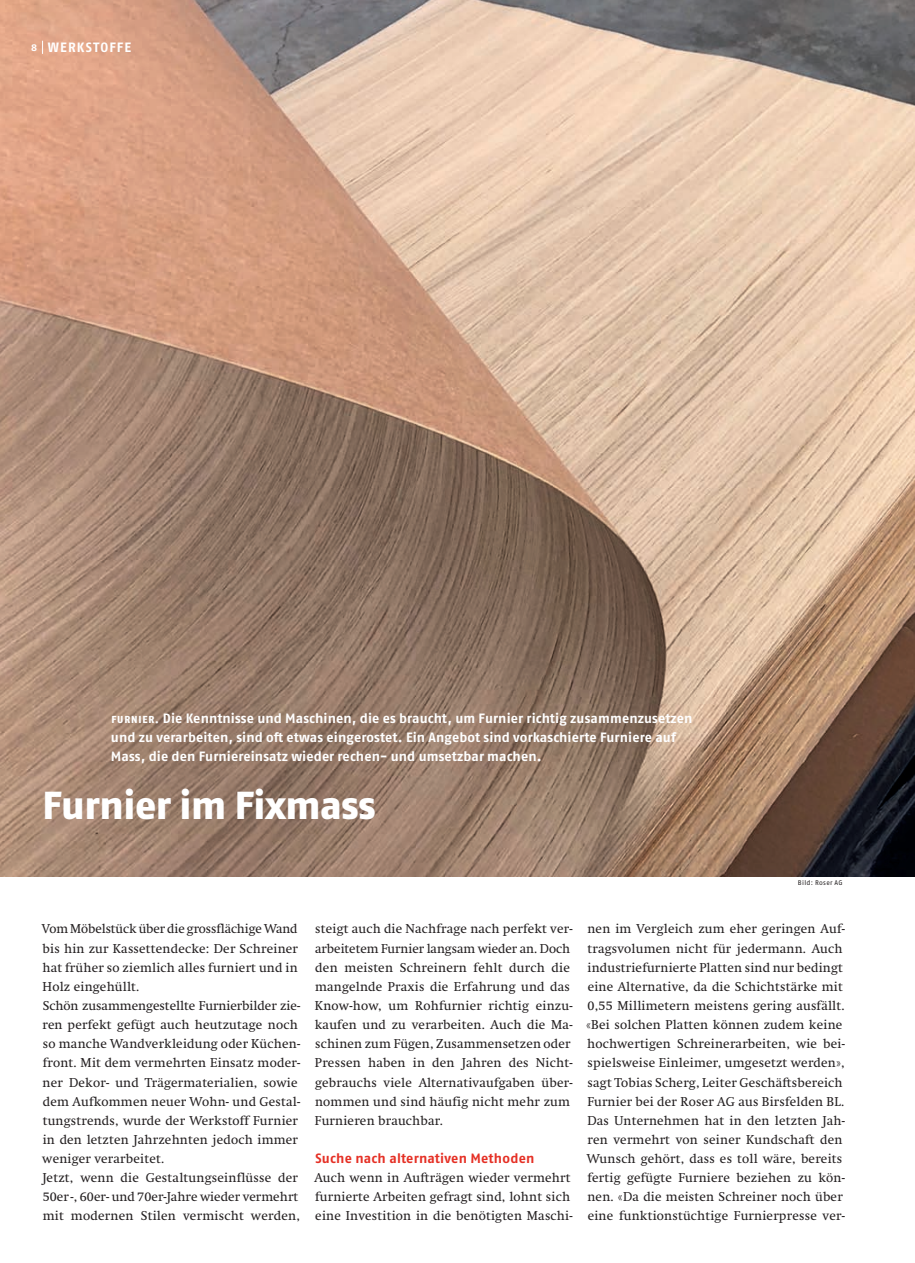
<style>
.page{position:relative;width:915px;height:1263px;background:#fff}
.page>*{position:absolute;margin:0;border:0;box-sizing:border-box;transform-origin:0 0}
.t1{font:800 39px "Fago OT";letter-spacing:-.015em;color:#fff}
.t2{font:700 13.5px/19.2px "Fago OT";letter-spacing:.01em;color:#fff}
.t3{font:700 13.5px "Fago OT";letter-spacing:.015em;color:#e53025}
.t4{font:12.75px/19.2px "Swift";letter-spacing:.02em;color:#231f20}
.t5{font:6.75px "Fago OT";letter-spacing:.04em;color:#231f20}
.s1{font-size:10.2px}
.s2{font-weight:800;font-size:10.2px}
</style>
<div class="page">
<img style="left:0;top:0;width:914px;height:876px">
<svg style="left:42px;top:41px;width:1px;height:13px"></svg>
<p class="t2" style="left:31px;top:38px;width:86px"><span class="s1">8</span> Werkstoffe</p>
<p class="t2" style="left:111px;top:709px;width:583px"><span class="s2">FURNIER.</span> Die Kenntnisse und Maschinen, die es braucht, um Furnier richtig zusammenzusetzen und zu verarbeiten, sind oft etwas eingerostet. Ein Angebot sind vorkaschierte Furniere auf<br>Mass, die den Furniereinsatz wieder rechen- und umsetzbar machen.</p>
<h1 class="t1" style="left:43px;top:781px;width:335px">Furnier im Fixmass</h1>
<p class="t5" style="left:797px;top:878px;width:46px">Bild: Roser AG</p>
<p class="t4" style="left:42px;top:919px;width:260px">Vom Möbelstück über die grossflächige Wand bis hin zur Kassettendecke: Der Schreiner hat früher so ziemlich alles furniert und in Holz eingehüllt.<br>Schön zusammengestellte Furnierbilder zie&shy;ren perfekt gefügt auch heutzutage noch so manche Wandverkleidung oder Küchen&shy;front. Mit dem vermehrten Einsatz moder&shy;ner Dekor- und Trägermaterialien, sowie dem Aufkommen neuer Wohn- und Gestal&shy;tungstrends, wurde der Werkstoff Furnier in den letzten Jahrzehnten jedoch immer weniger verarbeitet.<br>Jetzt, wenn die Gestaltungseinflüsse der 50er -, 60er- und 70er-Jahre wieder vermehrt mit modernen Stilen vermischt werden,</p>
<p class="t4" style="left:315px;top:919px;width:259px">steigt auch die Nachfrage nach perfekt ver&shy;arbeitetem Furnier langsam wieder an. Doch den meisten Schreinern fehlt durch die mangelnde Praxis die Erfahrung und das Know-how, um Rohfurnier richtig einzu&shy;kaufen und zu verarbeiten. Auch die Ma&shy;schinen zum Fügen, Zusammensetzen oder Pressen haben in den Jahren des Nicht&shy;gebrauchs viele Alternativaufgaben über&shy;nommen und sind häufig nicht mehr zum Furnieren brauchbar.</p>
<p class="t3" style="left:315px;top:1150px;width:220px">Suche nach alternativen Methoden</p>
<p class="t4" style="left:314px;top:1168px;width:260px">Auch wenn in Aufträgen wieder vermehrt furnierte Arbeiten gefragt sind, lohnt sich eine Investition in die benötigten Maschi-</p>
<p class="t4" style="left:586px;top:919px;width:260px">nen im Vergleich zum eher geringen Auf&shy;tragsvolumen nicht für jedermann. Auch industriefurnierte Platten sind nur bedingt eine Alternative, da die Schichtstärke mit 0,55 Millimetern meistens gering ausfällt. «Bei solchen Platten können zudem keine hochwertigen Schreinerarbeiten, wie bei&shy;spielsweise Einleimer, umgesetzt werden», sagt Tobias Scherg, Leiter Geschäftsbereich Furnier bei der Roser AG aus Birsfelden BL.<br>Das Unternehmen hat in den letzten Jah&shy;ren vermehrt von seiner Kundschaft den Wunsch gehört, dass es toll wäre, bereits fertig gefügte Furniere beziehen zu kön&shy;nen. «Da die meisten Schreiner noch über eine funktionstüchtige Furnierpresse ver-</p>
</div>
